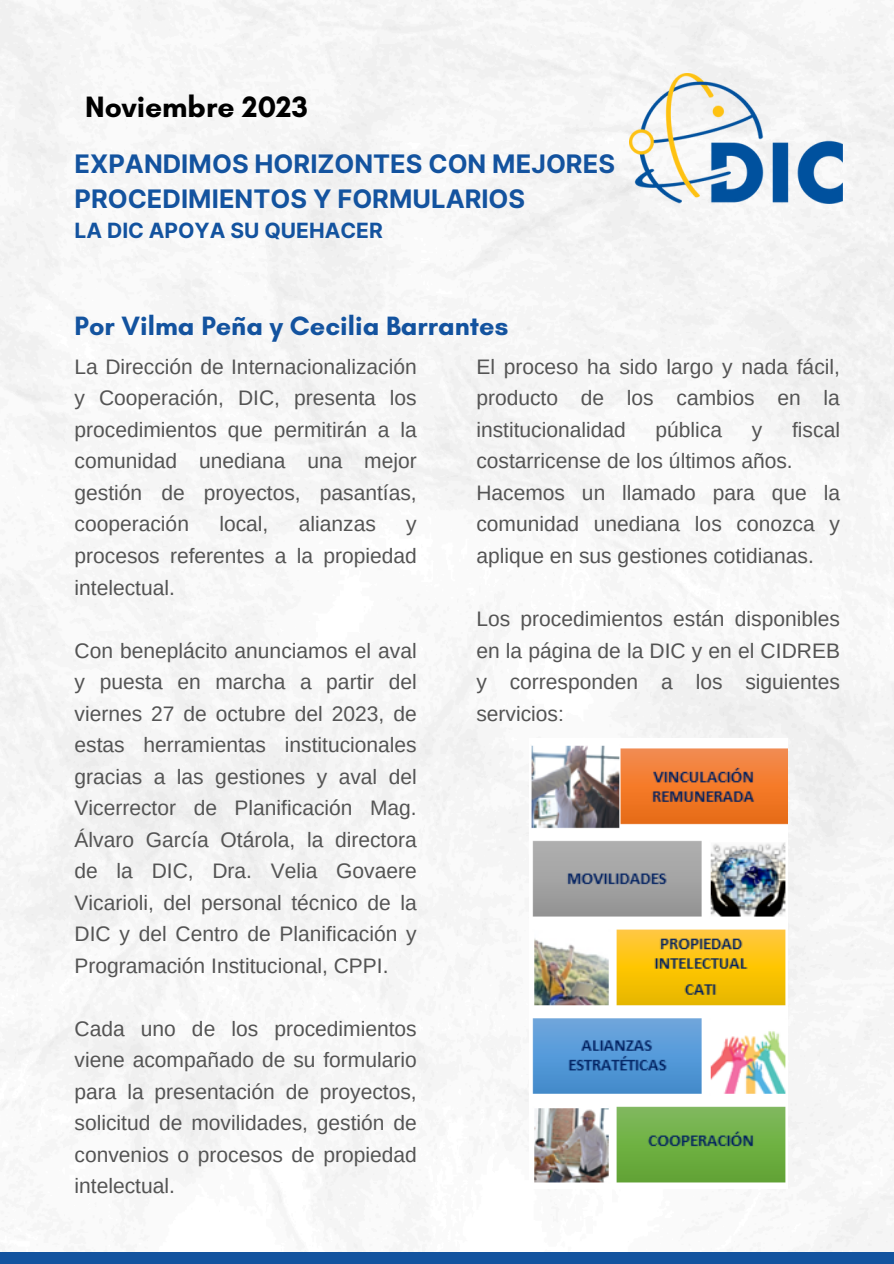
<style>
.page{position:relative;width:894px;height:1264px;background:#fff}
.page>*{position:absolute;margin:0;border:0;box-sizing:border-box;transform-origin:0 0}
.t1{font:700 30px "Glacial Indifference";color:#000}
.t2{font:700 27px "Glacial Indifference";color:#13539f}
.t3{font:700 25.5px/34.8px "Inter";color:#13539f}
.t4{font:21px/31.5px "Arimo";color:#545454;text-align:justify}
.t5{font:700 21px "Inter";color:#13539f}
</style>
<div class="page">
<div style="left:0;top:0;width:893px;height:1252px;background:#f5f5f5"></div>
<div style="left:0;top:1252px;width:893px;height:11px;background:#13539f"></div>
<img style="left:629px;top:74px;width:213px;height:129px">
<img style="left:529px;top:738px;width:258px;height:450px">
<p class="t1" style="left:85px;top:89px;width:224px">Noviembre 2023</p>
<p class="t3" style="left:75px;top:146px;width:542px">EXPANDIMOS HORIZONTES CON MEJORES<br>PROCEDIMIENTOS Y FORMULARIOS</p>
<p class="t5" style="left:75px;top:218px;width:310px">LA DIC APOYA SU QUEHACER</p>
<p class="t2" style="left:75px;top:309px;width:435px">Por Vilma Peña y Cecilia Barrantes</p>
<h1 class="t4" style="left:75px;top:351px;width:343px">La Dirección de Internacionalización y Cooperación, DIC, presenta los procedimientos que permitirán a la comunidad unediana una mejor gestión de proyectos, pasantías, cooperación</h1>
<p class="t4" style="left:476px;top:351px;width:365px">El proceso ha sido largo y nada fácil, producto de los cambios en la institucionalidad</p>
<p class="t4" style="left:655px;top:414px;width:68px">pública</p>
<p class="t4" style="left:751px;top:414px;width:12px">y</p>
<p class="t4" style="left:476px;top:414px;width:365px;text-indent:316px">fiscal costarricense de los últimos años.</p>
<p class="t4" style="left:476px;top:477px;width:365px">Hacemos un llamado para que la comunidad unediana los conozca y aplique en sus gestiones cotidianas.</p>
<h1 class="t4" style="left:219px;top:508px;width:50px">local,</h1>
<h1 class="t4" style="left:299px;top:508px;width:79px">alianzas</h1>
<h1 class="t4" style="left:75px;top:508px;width:343px;text-indent:331px">y procesos referentes a la propiedad intelectual.</h1>
<p class="t4" style="left:75px;top:634px;width:343px">Con beneplácito anunciamos el aval y puesta en marcha a partir del viernes 27 de octubre del 2023, de estas herramientas institucionales gracias a las gestiones y aval del Vicerrector de Planificación Mag.<br>Álvaro García Otárola, la directora de la DIC, Dra. Velia Govaere Vicarioli, del personal técnico de la DIC y del Centro de Planificación y Programación Institucional, CPPI.</p>
<p class="t4" style="left:75px;top:1012px;width:343px">Cada uno de los procedimientos viene acompañado de su formulario para la presentación de proyectos, solicitud de movilidades, gestión de convenios o procesos de propiedad intelectual.</p>
<p class="t4" style="left:476px;top:603px;width:365px">Los procedimientos están disponibles en la página de la DIC y en el CIDREB y corresponden a los siguientes servicios:</p>
</div>
